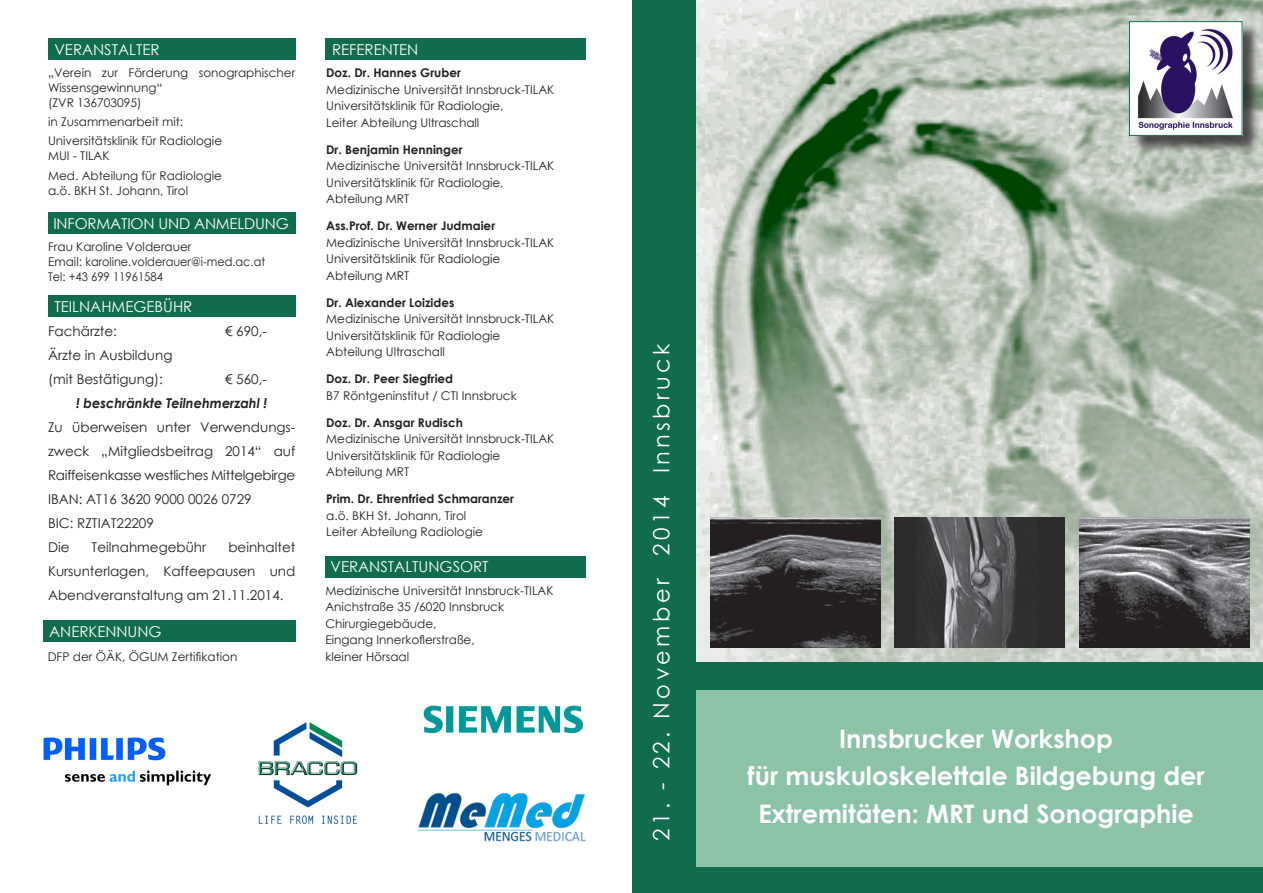
<style>
.page{position:relative;width:1263px;height:893px;background:#fff}
.page>*{position:absolute;margin:0;border:0;box-sizing:border-box;transform-origin:0 0}
.t1{font:700 25.5px "Century Gothic";color:#fff}
.t2{font:22.5px "Century Gothic";letter-spacing:.15em;color:#fff}
.t3{font:15px "Century Gothic";color:#fff}
.t4{font:13.5px/24px "Century Gothic";color:#231f20;text-align:justify}
.t5{font:italic 700 13.5px "Century Gothic";color:#231f20;scale:.96 1}
.t6{font:12px/15px "Century Gothic";color:#231f20}
.t7{font:700 12px "Century Gothic";color:#231f20}
.t8{font:12px "Century Gothic";color:#231f20;scale:.94 1}
</style>
<div class="page">
<img style="left:696px;top:0;width:567px;height:663px">
<div style="left:48px;top:38px;width:247px;height:22px;background:#106c4a"></div>
<div style="left:48px;top:295px;width:247px;height:21px;background:#106c4a"></div>
<div style="left:325px;top:38px;width:261px;height:22px;background:#106c4a"></div>
<div style="left:325px;top:556px;width:261px;height:21px;background:#106c4a"></div>
<div style="left:48px;top:212px;width:247px;height:22px;background:#106c4a"></div>
<img style="left:43px;top:737px;width:169px;height:49px">
<div style="left:632px;top:663px;width:631px;height:230px;background:#106c4a"></div>
<div style="left:642px;top:690px;width:621px;height:176px;background:#8cc2a6"></div>
<div style="left:1131px;top:24px;width:130px;height:131px;background:#231f20;opacity:.75"></div>
<img style="left:1131px;top:23px;width:109px;height:111px">
<div style="left:1129px;top:21px;width:113px;height:115px;border:1px solid #106c4a"></div>
<div style="left:632px;top:0;width:64px;height:893px;background:#106c4a"></div>
<div style="left:43px;top:621px;width:252px;height:21px;background:#106c4a"></div>
<img style="left:710px;top:518px;width:170px;height:129px">
<img style="left:895px;top:518px;width:170px;height:129px">
<img style="left:1079px;top:518px;width:170px;height:129px">
<img style="left:258px;top:722px;width:100px;height:102px">
<img style="left:417px;top:793px;width:169px;height:49px">
<img style="left:423px;top:705px;width:160px;height:29px">
<p class="t3" style="left:54px;top:39px;width:107px">VERANSTALTER</p>
<p class="t6" style="left:48px;top:65px;width:249px">„Verein zur Förderung sonographischer<br>Wissensgewinnung“</p>
<p class="t6" style="left:48px;top:95px;width:95px">(ZVR 136703095)</p>
<p class="t6" style="left:48px;top:113px;width:137px">in Zusammenarbeit mit:</p>
<p class="t6" style="left:48px;top:133px;width:176px">Universitätsklinik für Radiologie</p>
<p class="t6" style="left:48px;top:148px;width:63px">MUI - TILAK</p>
<p class="t6" style="left:48px;top:167px;width:175px">Med. Abteilung für Radiologie</p>
<p class="t6" style="left:48px;top:182px;width:142px">a.ö. BKH St. Johann, Tirol</p>
<p class="t3" style="left:53px;top:213px;width:237px">INFORMATION UND ANMELDUNG</p>
<p class="t6" style="left:48px;top:239px;width:145px">Frau Karoline Volderauer</p>
<p class="t6" style="left:48px;top:254px;width:219px">Email: karoline.volderauer@i-med.ac.at</p>
<p class="t8" style="left:48px;top:268px;width:124px">Tel: +43 699 11961584</p>
<p class="t3" style="left:54px;top:296px;width:139px">TEILNAHMEGEBÜHR</p>
<p class="t4" style="left:48px;top:319px;width:70px">Fachärzte:</p>
<p class="t4" style="left:225px;top:319px;width:43px">€ 690,-</p>
<p class="t4" style="left:48px;top:343px;width:126px">Ärzte in Ausbildung</p>
<p class="t4" style="left:48px;top:367px;width:116px">(mit Bestätigung):</p>
<p class="t4" style="left:225px;top:367px;width:43px">€ 560,-</p>
<p class="t5" style="left:76px;top:393px;width:200px">! beschränkte Teilnehmerzahl !</p>
<p class="t4" style="left:48px;top:415px;width:249px">Zu überweisen unter Verwendungs&shy;zweck „Mitgliedsbeitrag 2014“ auf Raiffeisenkasse westliches Mittelgebirge</p>
<p class="t4" style="left:48px;top:487px;width:205px">IBAN: AT16 3620 9000 0026 0729</p>
<p class="t4" style="left:48px;top:511px;width:107px">BIC: RZTIAT22209</p>
<p class="t4" style="left:48px;top:535px;width:23px">Die</p>
<p class="t4" style="left:92px;top:535px;width:116px">Teilnahmegebühr</p>
<p class="t4" style="left:48px;top:535px;width:249px;text-indent:180px">beinhaltet Kursunterlagen, Kaffeepausen und Abendveranstaltung am 21.11.2014.</p>
<p class="t3" style="left:49px;top:621px;width:114px">ANERKENNUNG</p>
<p class="t6" style="left:48px;top:649px;width:191px">DFP der ÖÄK, ÖGUM Zertifikation</p>
<p class="t3" style="left:332px;top:39px;width:88px">REFERENTEN</p>
<p class="t7" style="left:326px;top:64px;width:136px">Doz. Dr. Hannes Gruber</p>
<p class="t6" style="left:326px;top:82px;width:230px">Medizinische Universität Innsbruck-TILAK</p>
<p class="t6" style="left:326px;top:98px;width:179px">Universitätsklinik für Radiologie,</p>
<p class="t6" style="left:326px;top:115px;width:155px">Leiter Abteilung Ultraschall</p>
<p class="t7" style="left:326px;top:140px;width:138px">Dr. Benjamin Henninger</p>
<p class="t6" style="left:326px;top:158px;width:230px">Medizinische Universität Innsbruck-TILAK</p>
<p class="t6" style="left:326px;top:175px;width:179px">Universitätsklinik für Radiologie,</p>
<p class="t6" style="left:326px;top:191px;width:85px">Abteilung MRT</p>
<p class="t7" style="left:326px;top:217px;width:170px">Ass.Prof. Dr. Werner Judmaier</p>
<p class="t6" style="left:326px;top:235px;width:230px">Medizinische Universität Innsbruck-TILAK</p>
<p class="t6" style="left:326px;top:251px;width:176px">Universitätsklinik für Radiologie</p>
<p class="t6" style="left:326px;top:268px;width:85px">Abteilung MRT</p>
<p class="t7" style="left:326px;top:293px;width:130px">Dr. Alexander Loizides</p>
<p class="t6" style="left:326px;top:311px;width:230px">Medizinische Universität Innsbruck-TILAK</p>
<p class="t6" style="left:326px;top:328px;width:176px">Universitätsklinik für Radiologie</p>
<p class="t6" style="left:326px;top:344px;width:120px">Abteilung Ultraschall</p>
<p class="t7" style="left:326px;top:370px;width:128px">Doz. Dr. Peer Siegfried</p>
<p class="t6" style="left:326px;top:388px;width:192px">B7 Röntgeninstitut / CTI Innsbruck</p>
<p class="t7" style="left:326px;top:413px;width:138px">Doz. Dr. Ansgar Rudisch</p>
<p class="t6" style="left:326px;top:431px;width:230px">Medizinische Universität Innsbruck-TILAK</p>
<p class="t6" style="left:326px;top:448px;width:176px">Universitätsklinik für Radiologie</p>
<p class="t6" style="left:326px;top:464px;width:85px">Abteilung MRT</p>
<p class="t7" style="left:326px;top:490px;width:189px">Prim. Dr. Ehrenfried Schmaranzer</p>
<p class="t6" style="left:326px;top:508px;width:142px">a.ö. BKH St. Johann, Tirol</p>
<p class="t6" style="left:326px;top:524px;width:158px">Leiter Abteilung Radiologie</p>
<p class="t3" style="left:330px;top:556px;width:160px">VERANSTALTUNGSORT</p>
<p class="t6" style="left:325px;top:583px;width:230px">Medizinische Universität Innsbruck-TILAK</p>
<p class="t6" style="left:325px;top:599px;width:180px">Anichstraße 35 /6020 Innsbruck</p>
<p class="t6" style="left:325px;top:616px;width:113px">Chirurgiegebäude,</p>
<p class="t6" style="left:325px;top:632px;width:151px">Eingang Innerkoflerstraße,</p>
<p class="t6" style="left:325px;top:649px;width:85px">kleiner Hörsaal</p>
<p class="t2" style="left:646px;top:841px;width:499px;rotate:-90deg">21. - 22. November 2014 Innsbruck</p>
<p class="t1" style="left:839px;top:719px;width:275px">Innsbrucker Workshop</p>
<p class="t1" style="left:748px;top:756px;width:458px">für muskuloskelettale Bildgebung der</p>
<p class="t1" style="left:758px;top:794px;width:437px">Extremitäten: MRT und Sonographie</p>
</div>
